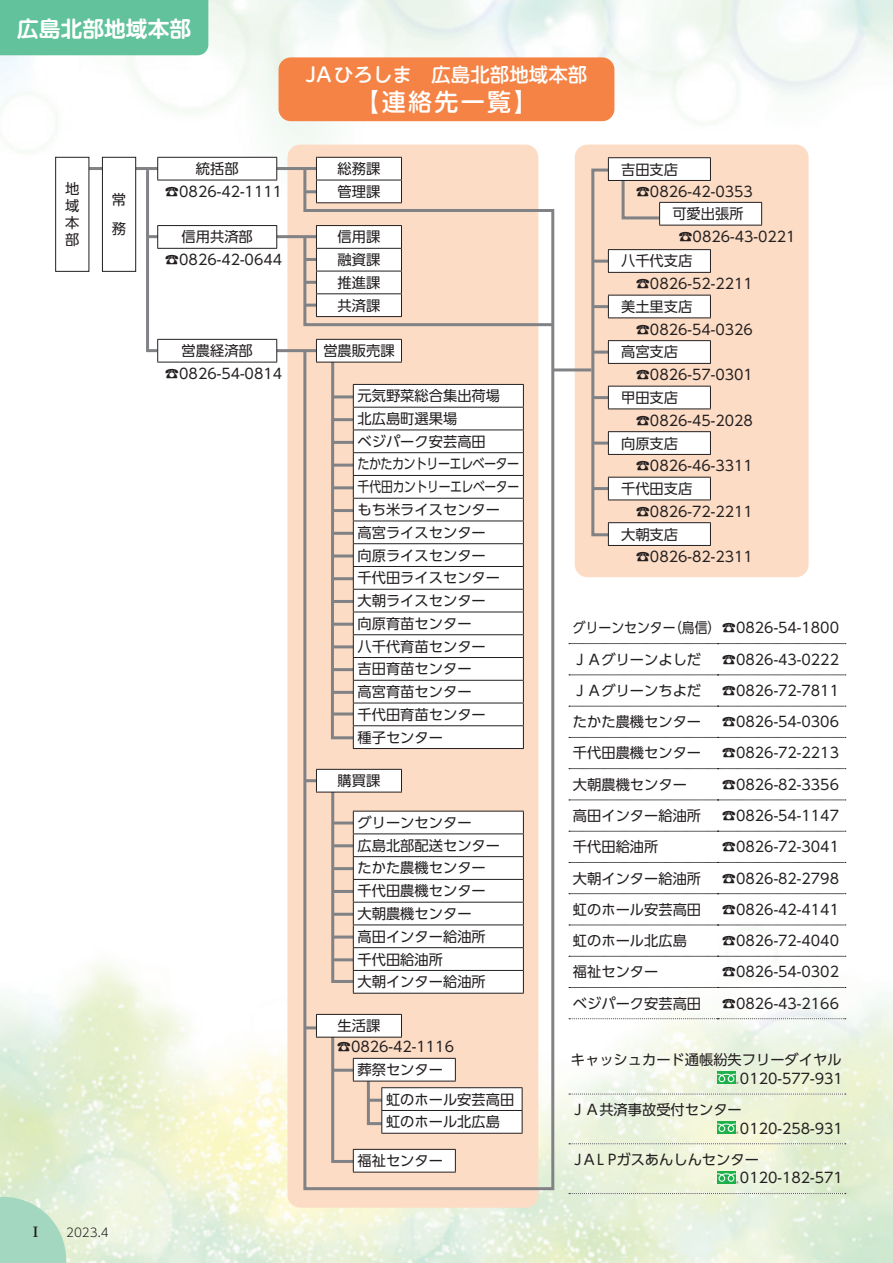
<style>
.page{position:relative;width:893px;height:1263px;background:#fff}
.page>*{position:absolute;margin:0;border:0;box-sizing:border-box;transform-origin:0 0}
.t1{font:500 24px "UD Shin M Go Pr 6";letter-spacing:.1em;color:#fff}
.t2{font:700 21.75px "UD Shin M Go Pr 6 N De";color:#fff}
.t3{font:500 19.5px "UD Shin M Go Pr 6";color:#fff}
.t4{font:14.25px/22.8px "UD Shin Go Pr 6";color:#231f20}
.t5{font:14.25px "UD Shin Go Pr 6";color:#231f20;scale:.9 1}
.t6{font:700 expanded 13.5px "UD Reimin Pr 6 N";color:#231f20}
.t7{font:300 12px "UD Shin Go Pr 6 N";color:#231f20}
</style>
<div class="page">
<img style="left:0;top:0;width:893px;height:1263px">
<div style="left:287px;top:145px;width:251px;height:1063px;background:#fddcc5;border-radius:13px"></div>
<div style="left:575px;top:145px;width:234px;height:432px;background:#fddcc5;border-radius:13px"></div>
<div style="left:591px;top:169px;width:38px;height:367px;border:3px solid #808285"></div>
<hr style="left:554px;top:368px;width:37px;height:3px;background:#808285">
<hr style="left:85px;top:167px;width:244px;height:3px;background:#808285">
<svg style="left:303px;top:748px;width:253px;height:444px"></svg>
<hr style="left:304px;top:779px;width:44px;height:3px;background:#808285">
<hr style="left:304px;top:1026px;width:44px;height:3px;background:#808285">
<hr style="left:593px;top:260px;width:28px;height:3px;background:#808285">
<hr style="left:593px;top:305px;width:28px;height:3px;background:#808285">
<hr style="left:593px;top:351px;width:28px;height:3px;background:#808285">
<hr style="left:593px;top:396px;width:28px;height:3px;background:#808285">
<hr style="left:593px;top:442px;width:28px;height:3px;background:#808285">
<hr style="left:593px;top:487px;width:28px;height:3px;background:#808285">
<div style="left:279px;top:57px;width:335px;height:64px;background:#f58345;border-radius:12px"></div>
<svg style="left:569px;top:643px;width:277px;height:1px"></svg>
<svg style="left:569px;top:675px;width:277px;height:1px"></svg>
<svg style="left:569px;top:706px;width:277px;height:1px"></svg>
<svg style="left:569px;top:737px;width:277px;height:1px"></svg>
<svg style="left:569px;top:768px;width:277px;height:1px"></svg>
<svg style="left:569px;top:800px;width:277px;height:1px"></svg>
<svg style="left:569px;top:831px;width:277px;height:1px"></svg>
<svg style="left:569px;top:862px;width:277px;height:1px"></svg>
<svg style="left:569px;top:893px;width:277px;height:1px"></svg>
<svg style="left:569px;top:925px;width:277px;height:1px"></svg>
<svg style="left:569px;top:956px;width:277px;height:1px"></svg>
<svg style="left:569px;top:987px;width:277px;height:1px"></svg>
<svg style="left:569px;top:1018px;width:277px;height:1px"></svg>
<hr style="left:608px;top:157px;width:103px;height:1px;background:#231f20">
<hr style="left:608px;top:545px;width:103px;height:1px;background:#231f20">
<div style="left:316px;top:769px;width:85px;height:23px;background:#fff"></div>
<hr style="left:316px;top:769px;width:86px;height:1px;background:#231f20">
<svg style="left:316px;top:770px;width:1px;height:22px"></svg>
<hr style="left:316px;top:792px;width:86px;height:1px;background:#231f20">
<div style="left:316px;top:1014px;width:85px;height:23px;background:#fff"></div>
<hr style="left:316px;top:1014px;width:86px;height:1px;background:#231f20">
<svg style="left:316px;top:1015px;width:1px;height:22px"></svg>
<hr style="left:316px;top:1037px;width:86px;height:1px;background:#231f20">
<svg style="left:145px;top:157px;width:412px;height:591px"></svg>
<hr style="left:353px;top:748px;width:171px;height:1px;background:#231f20">
<svg style="left:330px;top:770px;width:194px;height:223px"></svg>
<hr style="left:353px;top:993px;width:171px;height:1px;background:#231f20">
<svg style="left:330px;top:1015px;width:193px;height:157px"></svg>
<hr style="left:353px;top:1172px;width:103px;height:1px;background:#231f20">
<div style="left:660px;top:202px;width:102px;height:23px;background:#fff"></div>
<hr style="left:659px;top:202px;width:103px;height:1px;background:#231f20">
<svg style="left:608px;top:158px;width:103px;height:387px"></svg>
<svg style="left:761px;top:203px;width:1px;height:22px"></svg>
<hr style="left:659px;top:225px;width:103px;height:1px;background:#231f20">
<svg style="left:569px;top:1193px;width:277px;height:1px"></svg>
<svg style="left:569px;top:1143px;width:277px;height:1px"></svg>
<svg style="left:569px;top:1094px;width:277px;height:1px"></svg>
<svg style="left:717px;top:1072px;width:19px;height:2px"></svg>
<svg style="left:717px;top:1074px;width:21px;height:10px"></svg>
<div style="left:717px;top:1122px;width:19px;height:12px;background:#1eb14b"></div>
<svg style="left:717px;top:1123px;width:21px;height:11px"></svg>
<div style="left:717px;top:1171px;width:19px;height:12px;background:#1eb14b"></div>
<svg style="left:717px;top:1173px;width:21px;height:10px"></svg>
<div style="left:102px;top:157px;width:34px;height:114px;background:#fff"></div>
<div style="left:102px;top:157px;width:34px;height:115px;border:1px solid #231f20"></div>
<div style="left:56px;top:157px;width:33px;height:114px;background:#fff"></div>
<div style="left:55px;top:157px;width:34px;height:115px;border:1px solid #231f20"></div>
<div style="left:0;top:0;width:208px;height:55px;background:#61c29c"></div>
<svg style="left:0;top:1197px;width:66px;height:66px;background:#afdbc4"></svg>
<h2 class="t2" style="left:17px;top:11px;width:175px">広島北部地域本部</h2>
<p class="t4" style="left:65px;top:180px;width:15px;line-height:17.1px;text-align:justify">地域本部</p>
<p class="t4" style="left:112px;top:185px;width:15px;line-height:28.5px">常務</p>
<p class="t4" style="left:165px;top:157px;width:119px;text-indent:31px">統括部☎0826-42-1111</p>
<p class="t4" style="left:165px;top:225px;width:119px;text-indent:17px">信用共済部☎0826-42-0644</p>
<p class="t4" style="left:165px;top:339px;width:119px;text-indent:17px">営農経済部☎0826-54-0814</p>
<p class="t6" style="left:33px;top:1220px;width:7px">I</p>
<p class="t7" style="left:66px;top:1222px;width:44px">2023.4</p>
<h3 class="t3" style="left:306px;top:58px;width:283px">JAひろしま　広島北部地域本部</h3>
<h1 class="t1" style="left:355px;top:82px;width:184px">【連絡先一覧【</h1>
<p class="t4" style="left:338px;top:157px;width:44px">総務課管理課</p>
<p class="t4" style="left:338px;top:225px;width:44px;text-align:justify">信用課融資課推進課共済課</p>
<p class="t4" style="left:323px;top:339px;width:73px">営農販売課</p>
<p class="t4" style="left:358px;top:384px;width:163px">元気野菜総合集出荷場<br>北広島町選果場<br>ベジパーク安芸高田<br>たかたカントリーエレベーター千代田カントリーエレベーターもち米ライスセンター<br>高宮ライスセンター<br>向原ライスセンター<br>千代田ライスセンター<br>大朝ライスセンター<br>向原育苗センター<br>八千代育苗センター<br>吉田育苗センター<br>高宮育苗センター<br>千代田育苗センター<br>種子センター</p>
<p class="t4" style="left:338px;top:769px;width:44px">購買課</p>
<p class="t4" style="left:358px;top:811px;width:144px">グリーンセンター<br>広島北部配送センターたかた農機センター千代田農機センター大朝農機センター<br>高田インター給油所千代田給油所<br>大朝インター給油所</p>
<p class="t4" style="left:338px;top:1014px;width:44px">生活課</p>
<p class="t4" style="left:337px;top:1035px;width:119px">☎0826-42-1116</p>
<p class="t4" style="left:358px;top:1058px;width:87px">葬祭センター</p>
<p class="t4" style="left:386px;top:1087px;width:130px">虹のホール安芸高田虹のホール北広島</p>
<p class="t4" style="left:358px;top:1149px;width:87px">福祉センター</p>
<p class="t4" style="left:636px;top:157px;width:119px;text-indent:-15px">吉田支店☎0826-42-0353</p>
<p class="t4" style="left:678px;top:202px;width:119px;text-indent:-6px">可愛出張所☎0826-43-0221</p>
<p class="t4" style="left:621px;top:249px;width:73px">八千代支店</p>
<p class="t4" style="left:636px;top:272px;width:119px">☎0826-52-2211</p>
<p class="t4" style="left:621px;top:295px;width:73px">美土里支店</p>
<p class="t4" style="left:636px;top:317px;width:119px">☎0826-54-0326</p>
<p class="t4" style="left:621px;top:340px;width:58px">高宮支店</p>
<p class="t4" style="left:636px;top:363px;width:119px">☎0826-57-0301</p>
<p class="t4" style="left:621px;top:386px;width:58px">甲田支店</p>
<p class="t4" style="left:636px;top:408px;width:119px">☎0826-45-2028</p>
<p class="t4" style="left:621px;top:431px;width:58px">向原支店</p>
<p class="t4" style="left:636px;top:454px;width:119px">☎0826-46-3311</p>
<p class="t4" style="left:621px;top:477px;width:73px">千代田支店</p>
<p class="t4" style="left:636px;top:499px;width:119px">☎0826-72-2211</p>
<p class="t4" style="left:621px;top:522px;width:58px">大朝支店</p>
<p class="t4" style="left:636px;top:545px;width:119px">☎0826-82-2311</p>
<p class="t5" style="left:573px;top:616px;width:115px">グリーンセンター</p>
<p class="t5" style="left:669px;top:616px;width:190px">（鳥信(☎0826-54-1800</p>
<p class="t4" style="left:573px;top:647px;width:130px">ＪＡグリーンよしだ</p>
<p class="t4" style="left:722px;top:647px;width:119px">☎0826-43-0222</p>
<p class="t4" style="left:573px;top:679px;width:130px">ＪＡグリーンちよだ</p>
<p class="t4" style="left:722px;top:679px;width:119px">☎0826-72-7811</p>
<p class="t4" style="left:573px;top:710px;width:130px">たかた農機センター</p>
<p class="t4" style="left:722px;top:710px;width:119px">☎0826-54-0306</p>
<p class="t4" style="left:573px;top:741px;width:130px">千代田農機センター</p>
<p class="t4" style="left:722px;top:741px;width:119px">☎0826-72-2213</p>
<p class="t4" style="left:573px;top:772px;width:115px">大朝農機センター</p>
<p class="t4" style="left:722px;top:772px;width:119px">☎0826-82-3356</p>
<p class="t4" style="left:573px;top:804px;width:130px">高田インター給油所</p>
<p class="t4" style="left:722px;top:804px;width:119px">☎0826-54-1147</p>
<p class="t4" style="left:573px;top:835px;width:87px">千代田給油所</p>
<p class="t4" style="left:722px;top:835px;width:119px">☎0826-72-3041</p>
<p class="t4" style="left:573px;top:866px;width:130px">大朝インター給油所</p>
<p class="t4" style="left:722px;top:866px;width:119px">☎0826-82-2798</p>
<p class="t4" style="left:573px;top:897px;width:130px">虹のホール安芸高田</p>
<p class="t4" style="left:722px;top:897px;width:119px">☎0826-42-4141</p>
<p class="t4" style="left:573px;top:929px;width:115px">虹のホール北広島</p>
<p class="t4" style="left:722px;top:929px;width:119px">☎0826-72-4040</p>
<p class="t4" style="left:573px;top:960px;width:87px">福祉センター</p>
<p class="t4" style="left:722px;top:960px;width:119px">☎0826-54-0302</p>
<p class="t4" style="left:573px;top:991px;width:130px">ベジパーク安芸高田</p>
<p class="t4" style="left:722px;top:991px;width:119px">☎0826-43-2166</p>
<p class="t4" style="left:571px;top:1050px;width:274px;line-height:18.5px;text-align:right">キャッシュカード通帳紛失フリーダイヤル<br>0120-577-931</p>
<p class="t4" style="left:740px;top:1100px;width:105px;line-height:18.5px;text-indent:-169px">ＪＡ共済事故受付センター<br>0120-258-931</p>
<p class="t4" style="left:740px;top:1150px;width:105px;line-height:18.5px;text-indent:-169px">ＪＡＬＰガスあんしんセンター<br>0120-182-571</p>
</div>
